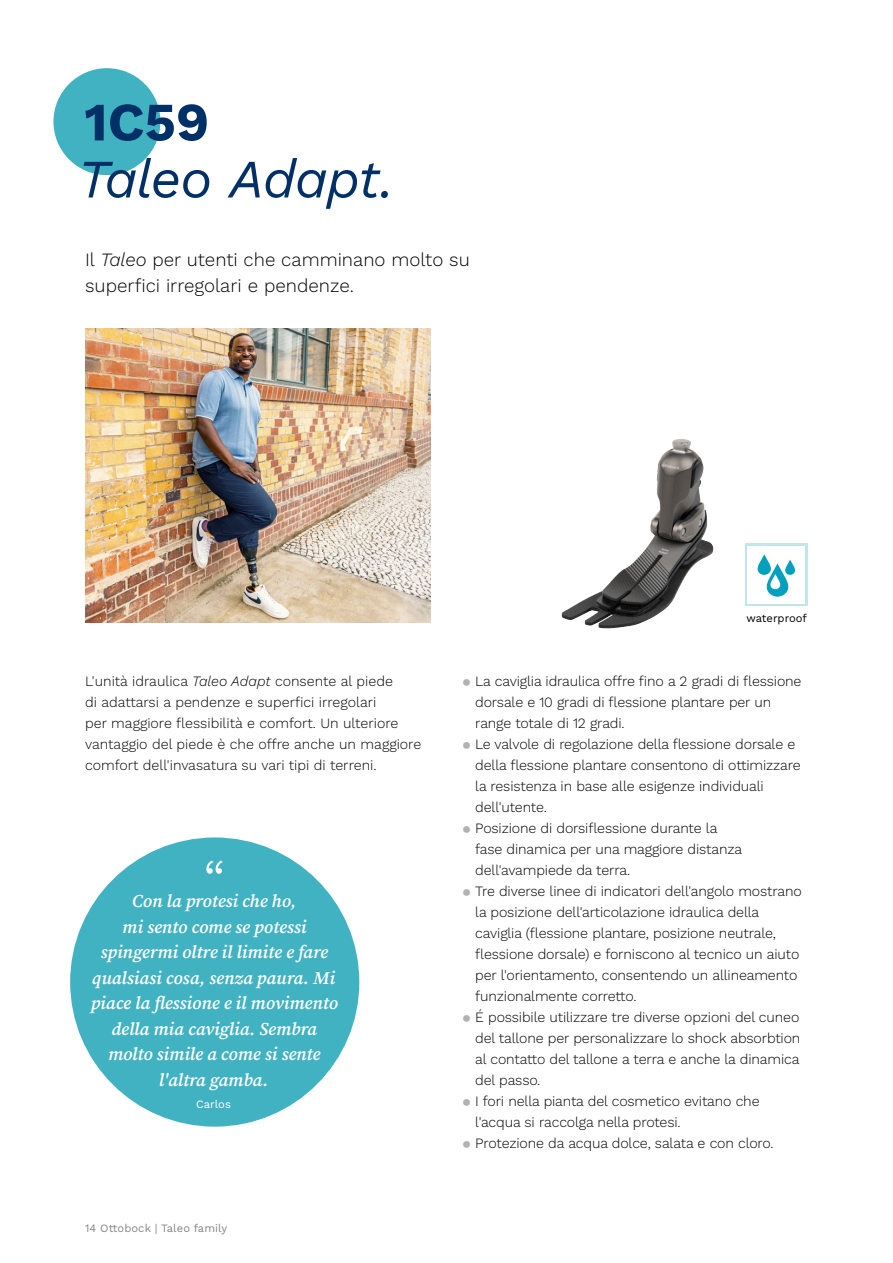
<style>
.page{position:relative;width:893px;height:1263px;background:#fff}
.page>*{position:absolute;margin:0;border:0;box-sizing:border-box;transform-origin:0 0}
.t1{font:300 63px "Work Sans";color:#fff}
.t2{font:italic 54px "Work Sans";letter-spacing:-.025em;color:#003066}
.t3{font:700 54px "Work Sans";color:#003066}
.t4{font:300 18.75px/26.2px "Work Sans";color:#000}
.t5{font:italic 600 18px/25.5px "Source Serif Pro";color:#fff;text-align:center}
.t6{font:300 14.25px/21px "Work Sans";letter-spacing:-.01em;color:#000}
.t7{font:11.25px "Work Sans";letter-spacing:.005em;color:#868686}
.t8{font:11.25px "Work Sans";color:#000}
.t9{font:11.25px "Work Sans";color:#fff}
.s1{font-style:italic}
.s2{color:#b2b2b3}
</style>
<div class="page">
<div style="left:53px;top:68px;width:107px;height:107px;background:#41b2c2;border-radius:50%"></div>
<img style="left:561px;top:439px;width:152px;height:189px">
<svg style="left:745px;top:544px;width:63px;height:62px"></svg>
<div style="left:748px;top:546px;width:57px;height:57px;background:#fff"></div>
<svg style="left:757px;top:554px;width:39px;height:43px"></svg>
<img style="left:85px;top:328px;width:346px;height:294px">
<div style="left:70px;top:837px;width:289px;height:290px;background:#41b2c2;border-radius:50%"></div>
<h2 class="t3" style="left:84px;top:81px;width:126px">1C59</h2>
<h2 class="t2" style="left:78px;top:138px;width:318px">Taleo Adapt.</h2>
<h3 class="t4" style="left:85px;top:245px;width:386px">Il <span class="s1">Taleo</span> per utenti che camminano molto su superfici irregolari e pendenze.</h3>
<p class="t8" style="left:746px;top:610px;width:62px">waterproof</p>
<p class="t6" style="left:85px;top:670px;width:338px">L'unità idraulica <span class="s1">Taleo Adapt</span> consente al piede<br>di adattarsi a pendenze e superfici irregolari<br>per maggiore flessibilità e comfort. Un ulteriore vantaggio del piede è che offre anche un maggiore comfort dell'invasatura su vari tipi di terreni.</p>
<p class="t6" style="left:462px;top:670px;width:340px"><span class="s2">⚫</span> La caviglia idraulica offre fino a 2 gradi di flessione</p>
<p class="t6" style="left:475px;top:691px;width:298px">dorsale e 10 gradi di flessione plantare per un</p>
<p class="t6" style="left:475px;top:712px;width:151px">range totale di 12 gradi.</p>
<p class="t6" style="left:462px;top:733px;width:334px"><span class="s2">⚫</span> Le valvole di regolazione della flessione dorsale e</p>
<p class="t6" style="left:475px;top:754px;width:327px">della flessione plantare consentono di ottimizzare</p>
<p class="t6" style="left:475px;top:775px;width:290px">la resistenza in base alle esigenze individuali</p>
<p class="t6" style="left:475px;top:796px;width:73px">dell'utente.</p>
<p class="t6" style="left:462px;top:817px;width:256px"><span class="s2">⚫</span> Posizione di dorsiflessione durante la</p>
<p class="t6" style="left:475px;top:838px;width:269px">fase dinamica per una maggiore distanza</p>
<p class="t6" style="left:475px;top:859px;width:157px">dell'avampiede da terra.</p>
<p class="t6" style="left:462px;top:880px;width:341px"><span class="s2">⚫</span> Tre diverse linee di indicatori dell'angolo mostrano</p>
<p class="t6" style="left:475px;top:901px;width:286px">la posizione dell'articolazione idraulica della</p>
<p class="t6" style="left:475px;top:922px;width:302px">caviglia (flessione plantare, posizione neutrale,</p>
<p class="t6" style="left:475px;top:943px;width:326px">flessione dorsale) e forniscono al tecnico un aiuto</p>
<p class="t6" style="left:475px;top:964px;width:324px">per l'orientamento, consentendo un allineamento</p>
<p class="t6" style="left:475px;top:985px;width:163px">funzionalmente corretto.</p>
<p class="t6" style="left:462px;top:1006px;width:338px"><span class="s2">⚫</span> É possibile utilizzare tre diverse opzioni del cuneo</p>
<p class="t6" style="left:475px;top:1027px;width:327px">del tallone per personalizzare lo shock absorbtion</p>
<p class="t6" style="left:475px;top:1048px;width:326px">al contatto del tallone a terra e anche la dinamica</p>
<p class="t6" style="left:475px;top:1069px;width:67px">del passo.</p>
<p class="t6" style="left:462px;top:1090px;width:299px"><span class="s2">⚫</span> I fori nella pianta del cosmetico evitano che</p>
<p class="t6" style="left:475px;top:1111px;width:207px">l'acqua si raccolga nella protesi.</p>
<p class="t6" style="left:462px;top:1132px;width:313px"><span class="s2">⚫</span> Protezione da acqua dolce, salata e con cloro.</p>
<h1 class="t1" style="left:203px;top:836px;width:24px">“</h1>
<p class="t5" style="left:91px;top:888px;width:249px">Con la protesi che ho,<br>mi sento come se potessi spingermi oltre il limite e fare qualsiasi cosa, senza paura. Mi piace la flessione e il movimento della mia caviglia. Sembra molto simile a come si sente l'altra gamba.</p>
<p class="t9" style="left:196px;top:1095px;width:36px">Carlos</p>
<p class="t7" style="left:85px;top:1219px;width:144px">14 Ottobock | Taleo family</p>
</div>
